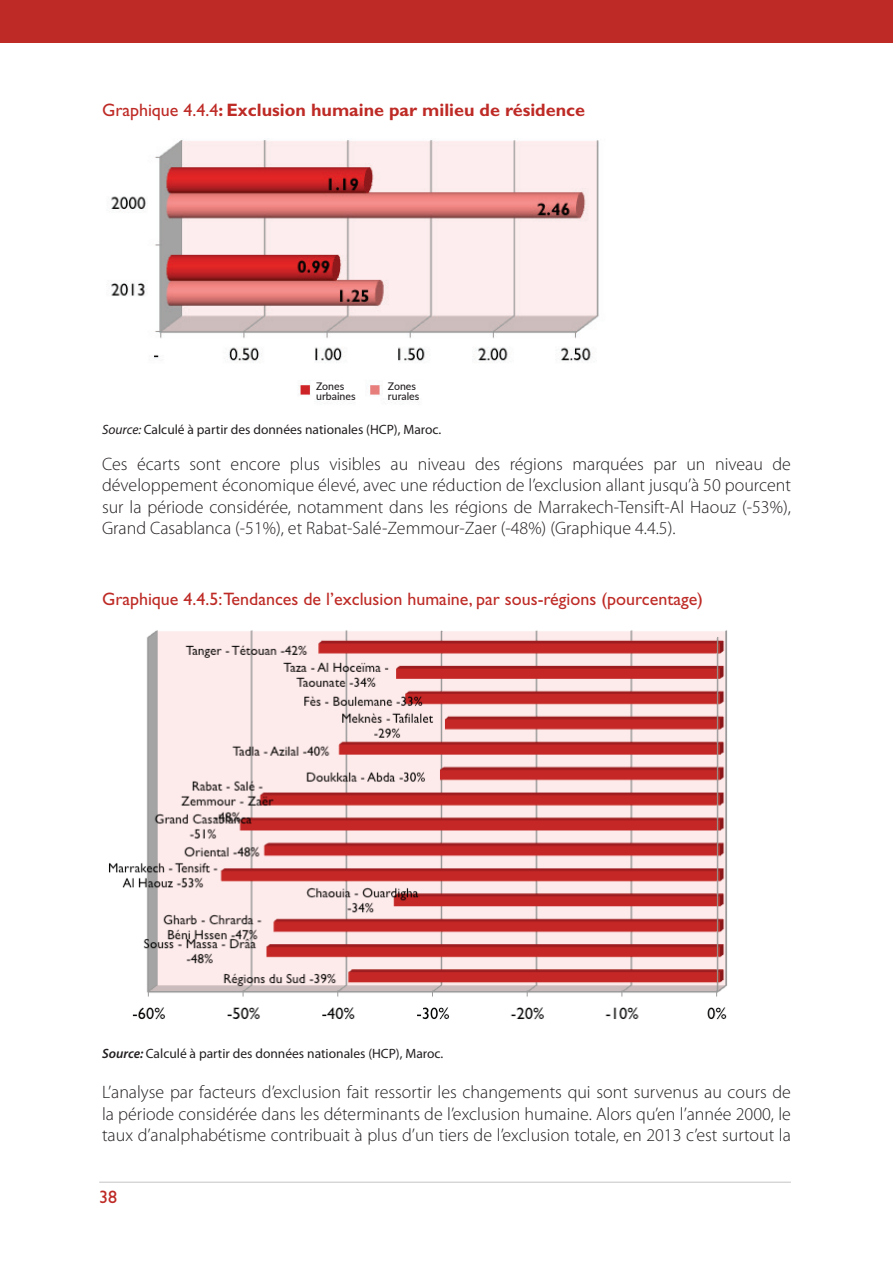
<style>
.page{position:relative;width:893px;height:1263px;background:#fff}
.page>*{position:absolute;margin:0;border:0;box-sizing:border-box;transform-origin:0 0}
.t1{font:300 18px/21.3px "Myriad Pro";color:#231f20;text-align:justify}
.t2{font:18px "Gill Sans Std";color:#be2a25}
.t3{font:700 18px "Gill Sans Std";color:#be2a25}
.t4{font:13.5px "Myriad Pro";color:#231f20}
.t5{font:500 10.5px/10.5px "Lato";color:#231f20}
.s1{font-weight:400}
.s2{font-style:italic}
.s3{font-weight:600;font-style:italic}
</style>
<div class="page">
<hr style="left:99px;top:1182px;width:692px;height:1px;background:#c7c8ca">
<div style="left:0;top:0;width:893px;height:43px;background:#be2a25"></div>
<img style="left:110px;top:139px;width:489px;height:260px">
<div style="left:383px;top:380px;width:54px;height:17px;background:#fff"></div>
<div style="left:311px;top:382px;width:54px;height:17px;background:#fff"></div>
<img style="left:109px;top:630px;width:618px;height:390px">
<p class="t3" style="left:102px;top:99px;width:485px"><span class="s1">Graphique 4.4.4</span>: Exclusion humaine par milieu de résidence</p>
<p class="t5" style="left:316px;top:380px;width:41px">Zones urbaines</p>
<p class="t4" style="left:102px;top:422px;width:341px"><span class="s2">Source:</span> Calculé à partir des données nationales (HCP), Maroc.</p>
<p class="t1" style="left:102px;top:454px;width:690px">Ces écarts sont encore plus visibles au niveau des régions marquées par un niveau de développement économique élevé, avec une réduction de l’exclusion allant jusqu’à 50 pourcent sur la période considérée, notamment dans les régions de Marrakech-Tensift-Al Haouz (-53%), Grand Casablanca (-51%), et Rabat-Salé-Zemmour-Zaer (-48%) (Graphique 4.4.5).</p>
<p class="t5" style="left:388px;top:380px;width:33px">Zones rurales</p>
<p class="t2" style="left:102px;top:589px;width:603px">Graphique 4.4.5:Tendances de l’exclusion humaine, par sous-régions (pourcentage)</p>
<p class="t4" style="left:102px;top:1046px;width:343px"><span class="s3">Source:</span> Calculé à partir des données nationales (HCP), Maroc.</p>
<p class="t1" style="left:102px;top:1082px;width:690px">L’analyse par facteurs d’exclusion fait ressortir les changements qui sont survenus au cours de la période considérée dans les déterminants de l’exclusion humaine. Alors qu’en l’année 2000, le taux d’analphabétisme contribuait à plus d’un tiers de l’exclusion totale, en 2013 c’est surtout la</p>
<p class="t2" style="left:99px;top:1186px;width:19px">38</p>
</div>
